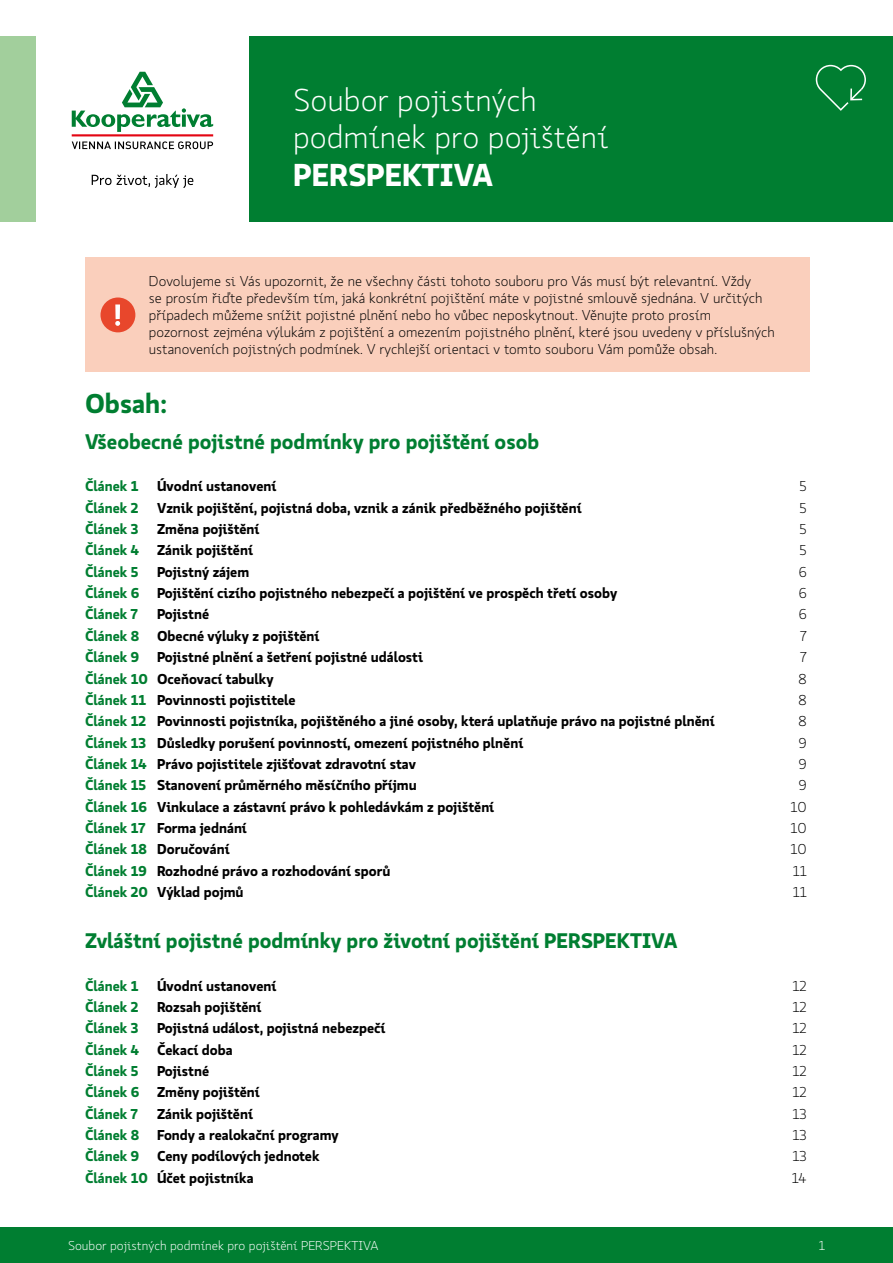
<style>
.page{position:relative;width:893px;height:1263px;background:#fff}
.page>*{position:absolute;margin:0;border:0;box-sizing:border-box;transform-origin:0 0}
.t1{font:300 31.5px/37.8px "Koop Pro";color:#fff}
.t2{font:700 31.5px "Koop Pro";color:#fff}
.t3{font:700 27px "Koop Pro";color:#007e31}
.t4{font:700 21px "Koop Pro";color:#007e31}
.t5{font:700 14.25px "Koop Pro";color:#000}
.t6{font:300 14.25px/17.1px "Koop Pro";color:#000}
.t7{font:700 14.25px "Koop Pro";color:#007e31}
.t8{font:300 12.75px "Koop Pro";color:#fff}
.s1{color:#007e31}
</style>
<div class="page">
<div style="left:0;top:1227px;width:893px;height:36px;background:#007e31"></div>
<div style="left:249px;top:36px;width:644px;height:186px;background:#007e31"></div>
<div style="left:0;top:36px;width:36px;height:186px;background:#a2cf9c"></div>
<svg style="left:816px;top:65px;width:50px;height:46px"></svg>
<svg style="left:72px;top:72px;width:141px;height:60px"></svg>
<svg style="left:92px;top:174px;width:102px;height:14px"></svg>
<hr style="left:72px;top:134px;width:141px;height:2px;background:#e30613">
<svg style="left:72px;top:141px;width:141px;height:8px"></svg>
<div style="left:85px;top:257px;width:724px;height:115px;background:#facfbc"></div>
<div style="left:100px;top:297px;width:35px;height:35px;background:#e8472c;border-radius:50%"></div>
<svg style="left:115px;top:304px;width:5px;height:22px"></svg>
<h1 class="t1" style="left:293px;top:80px;width:317px">Soubor pojistných podmínek pro pojištění</h1>
<h1 class="t2" style="left:293px;top:153px;width:201px">PERSPEKTIVA</h1>
<p class="t6" style="left:149px;top:272px;width:627px">Dovolujeme si Vás upozornit, že ne všechny části tohoto souboru pro Vás musí být relevantní. Vždy<br>se prosím řiďte především tím, jaká konkrétní pojištění máte v pojistné smlouvě sjednána. V určitých případech můžeme snížit pojistné plnění nebo ho vůbec neposkytnout. Věnujte proto prosím pozornost zejména výlukám z pojištění a omezením pojistného plnění, které jsou uvedeny v příslušných ustanoveních pojistných podmínek. V rychlejší orientaci v tomto souboru Vám pomůže obsah.</p>
<h2 class="t3" style="left:85px;top:385px;width:83px">Obsah:</h2>
<h3 class="t4" style="left:85px;top:426px;width:456px">Všeobecné pojistné podmínky pro pojištění osob</h3>
<p class="t7" style="left:85px;top:476px;width:55px">Článek 1</p>
<p class="t5" style="left:157px;top:476px;width:121px">Úvodní ustanovení</p>
<p class="t6" style="left:800px;top:478px;width:8px">5</p>
<p class="t7" style="left:85px;top:497px;width:55px">Článek 2</p>
<p class="t5" style="left:157px;top:497px;width:426px">Vznik pojištění, pojistná doba, vznik a zánik předběžného pojištění</p>
<p class="t6" style="left:800px;top:499px;width:8px">5</p>
<p class="t7" style="left:85px;top:519px;width:55px">Článek 3</p>
<p class="t5" style="left:157px;top:519px;width:104px">Změna pojištění</p>
<p class="t6" style="left:800px;top:520px;width:8px">5</p>
<p class="t7" style="left:85px;top:540px;width:56px">Článek 4</p>
<p class="t5" style="left:157px;top:540px;width:97px">Zánik pojištění</p>
<p class="t6" style="left:800px;top:542px;width:8px">5</p>
<p class="t7" style="left:85px;top:562px;width:55px">Článek 5</p>
<p class="t5" style="left:157px;top:562px;width:94px">Pojistný zájem</p>
<p class="t6" style="left:799px;top:563px;width:9px">6</p>
<p class="t5" style="left:85px;top:583px;width:534px"><span class="s1">Článek 6</span> Pojištění cizího pojistného nebezpečí a pojištění ve prospěch třetí osoby</p>
<p class="t6" style="left:799px;top:584px;width:9px">6</p>
<p class="t7" style="left:85px;top:604px;width:54px">Článek 7</p>
<p class="t5" style="left:157px;top:604px;width:54px">Pojistné</p>
<p class="t6" style="left:799px;top:606px;width:9px">6</p>
<p class="t5" style="left:85px;top:626px;width:236px"><span class="s1">Článek 8</span> Obecné výluky z pojištění</p>
<p class="t6" style="left:800px;top:627px;width:8px">7</p>
<p class="t5" style="left:85px;top:647px;width:340px"><span class="s1">Článek 9</span> Pojistné plnění a šetření pojistné události</p>
<p class="t6" style="left:800px;top:648px;width:8px">7</p>
<p class="t5" style="left:85px;top:668px;width:190px"><span class="s1">Článek 10</span> Oceňovací tabulky</p>
<p class="t6" style="left:798px;top:670px;width:10px">8</p>
<p class="t5" style="left:85px;top:690px;width:212px"><span class="s1">Článek 11</span> Povinnosti pojistitele</p>
<p class="t6" style="left:798px;top:691px;width:10px">8</p>
<p class="t5" style="left:85px;top:711px;width:631px"><span class="s1">Článek 12</span> Povinnosti pojistníka, pojištěného a jiné osoby, která uplatňuje právo na pojistné plnění</p>
<p class="t6" style="left:798px;top:712px;width:10px">8</p>
<p class="t5" style="left:85px;top:732px;width:440px"><span class="s1">Článek 13</span> Důsledky porušení povinností, omezení pojistného plnění</p>
<p class="t6" style="left:799px;top:734px;width:9px">9</p>
<p class="t5" style="left:85px;top:754px;width:332px"><span class="s1">Článek 14</span> Právo pojistitele zjišťovat zdravotní stav</p>
<p class="t6" style="left:799px;top:755px;width:9px">9</p>
<p class="t5" style="left:85px;top:775px;width:333px"><span class="s1">Článek 15</span> Stanovení průměrného měsíčního příjmu</p>
<p class="t6" style="left:799px;top:776px;width:9px">9</p>
<p class="t5" style="left:85px;top:796px;width:411px"><span class="s1">Článek 16</span> Vinkulace a zástavní právo k pohledávkám z pojištění</p>
<p class="t6" style="left:790px;top:798px;width:18px">10</p>
<p class="t5" style="left:85px;top:818px;width:163px"><span class="s1">Článek 17</span> Forma jednání</p>
<p class="t6" style="left:790px;top:819px;width:18px">10</p>
<p class="t5" style="left:85px;top:839px;width:146px"><span class="s1">Článek 18</span> Doručování</p>
<p class="t6" style="left:790px;top:840px;width:18px">10</p>
<p class="t5" style="left:85px;top:860px;width:307px"><span class="s1">Článek 19</span> Rozhodné právo a rozhodování sporů</p>
<p class="t6" style="left:793px;top:862px;width:15px">11</p>
<p class="t5" style="left:85px;top:882px;width:160px"><span class="s1">Článek 20</span> Výklad pojmů</p>
<p class="t6" style="left:793px;top:883px;width:15px">11</p>
<h3 class="t4" style="left:85px;top:925px;width:594px">Zvláštní pojistné podmínky pro životní pojištění PERSPEKTIVA</h3>
<p class="t7" style="left:85px;top:975px;width:55px">Článek 1</p>
<p class="t5" style="left:157px;top:975px;width:121px">Úvodní ustanovení</p>
<p class="t6" style="left:792px;top:977px;width:16px">12</p>
<p class="t7" style="left:85px;top:997px;width:55px">Článek 2</p>
<p class="t5" style="left:157px;top:997px;width:106px">Rozsah pojištění</p>
<p class="t6" style="left:792px;top:998px;width:16px">12</p>
<p class="t7" style="left:85px;top:1018px;width:55px">Článek 3</p>
<p class="t5" style="left:157px;top:1018px;width:230px">Pojistná událost, pojistná nebezpečí</p>
<p class="t6" style="left:792px;top:1019px;width:16px">12</p>
<p class="t7" style="left:85px;top:1039px;width:56px">Článek 4</p>
<p class="t5" style="left:157px;top:1039px;width:77px">Čekací doba</p>
<p class="t6" style="left:792px;top:1041px;width:16px">12</p>
<p class="t7" style="left:85px;top:1061px;width:55px">Článek 5</p>
<p class="t5" style="left:157px;top:1061px;width:54px">Pojistné</p>
<p class="t6" style="left:792px;top:1062px;width:16px">12</p>
<p class="t5" style="left:85px;top:1082px;width:176px"><span class="s1">Článek 6</span> Změny pojištění</p>
<p class="t6" style="left:792px;top:1084px;width:16px">12</p>
<p class="t7" style="left:85px;top:1103px;width:54px">Článek 7</p>
<p class="t5" style="left:157px;top:1103px;width:97px">Zánik pojištění</p>
<p class="t6" style="left:792px;top:1105px;width:16px">13</p>
<p class="t5" style="left:85px;top:1125px;width:255px"><span class="s1">Článek 8</span> Fondy a realokační programy</p>
<p class="t6" style="left:792px;top:1126px;width:16px">13</p>
<p class="t5" style="left:85px;top:1146px;width:236px"><span class="s1">Článek 9</span> Ceny podílových jednotek</p>
<p class="t6" style="left:792px;top:1148px;width:16px">13</p>
<p class="t5" style="left:85px;top:1167px;width:170px"><span class="s1">Článek 10</span> Účet pojistníka</p>
<p class="t6" style="left:792px;top:1169px;width:16px">14</p>
<p class="t8" style="left:68px;top:1237px;width:312px">Soubor pojistných podmínek pro pojištění PERSPEKTIVA</p>
<p class="t8" style="left:819px;top:1237px;width:8px">1</p>
</div>
